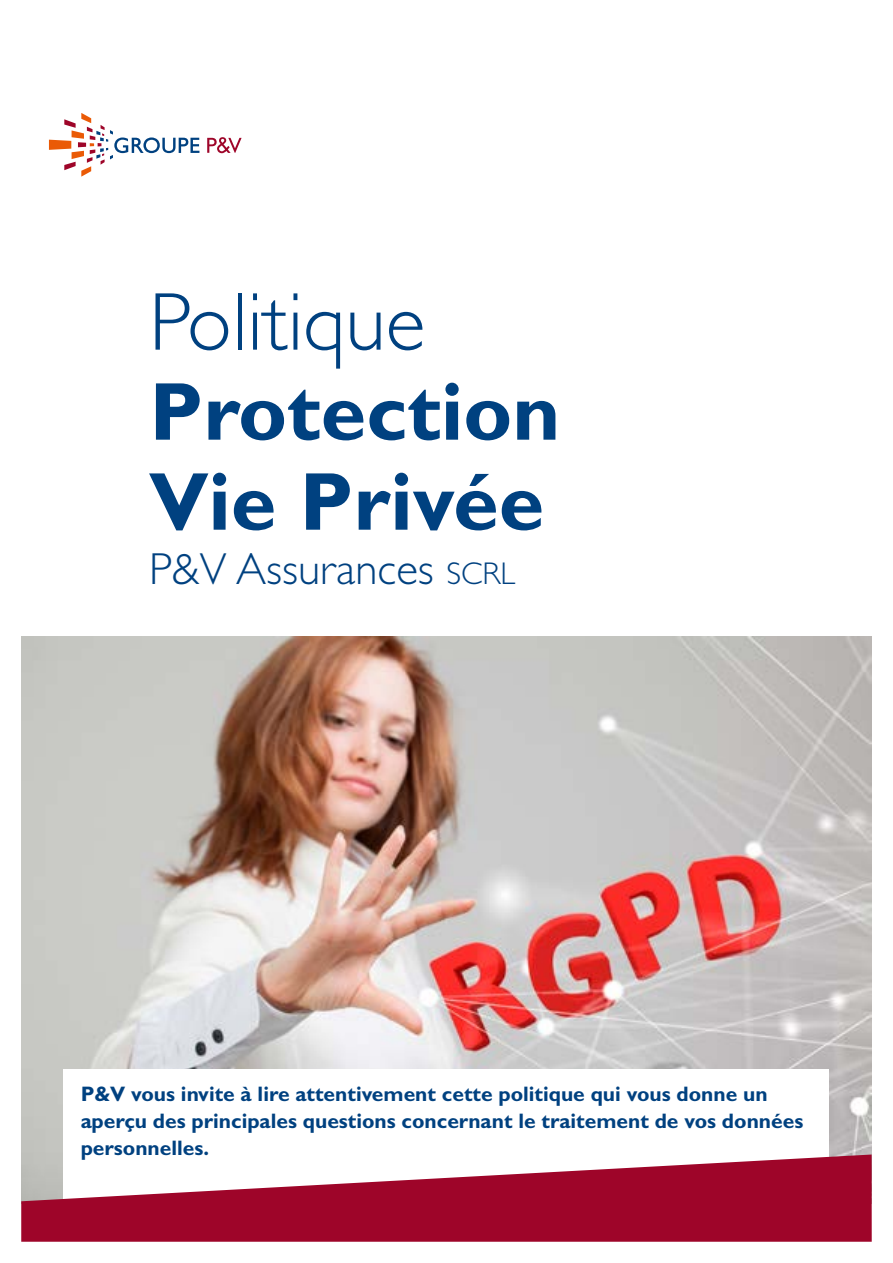
<style>
.page{position:relative;width:893px;height:1263px;background:#fff}
.page>*{position:absolute;margin:0;border:0;box-sizing:border-box;transform-origin:0 0}
.t1{font:700 82.5px/90px "Gill Sans Std";color:#004180}
.t2{font:300 82.5px "Gill Sans Std";color:#004180}
.t3{font:300 45px "Gill Sans Std";color:#004180}
.t4{font:700 21px/27px "Gill Sans Std";color:#004180}
.s1{font-size:31.5px}
</style>
<div class="page">
<img style="left:21px;top:637px;width:851px;height:517px">
<div style="left:64px;top:1069px;width:765px;height:173px;background:#fff"></div>
<svg style="left:21px;top:1154px;width:851px;height:88px;fill:#9e0529"></svg>
<svg style="left:207px;top:137px;width:35px;height:16px"></svg>
<svg style="left:49px;top:113px;width:150px;height:64px"></svg>
<h1 class="t2" style="left:149px;top:276px;width:278px">Politique</h1>
<h1 class="t1" style="left:149px;top:367px;width:413px">Protection<br>Vie Privée</h1>
<h2 class="t3" style="left:149px;top:543px;width:368px">P&amp;V Assurances <span class="s1">SCRL</span></h2>
<p class="t4" style="left:81px;top:1080px;width:724px">P&amp;V vous invite à lire attentivement cette politique qui vous donne un aperçu des principales questions concernant le traitement de vos données personnelles.</p>
</div>
